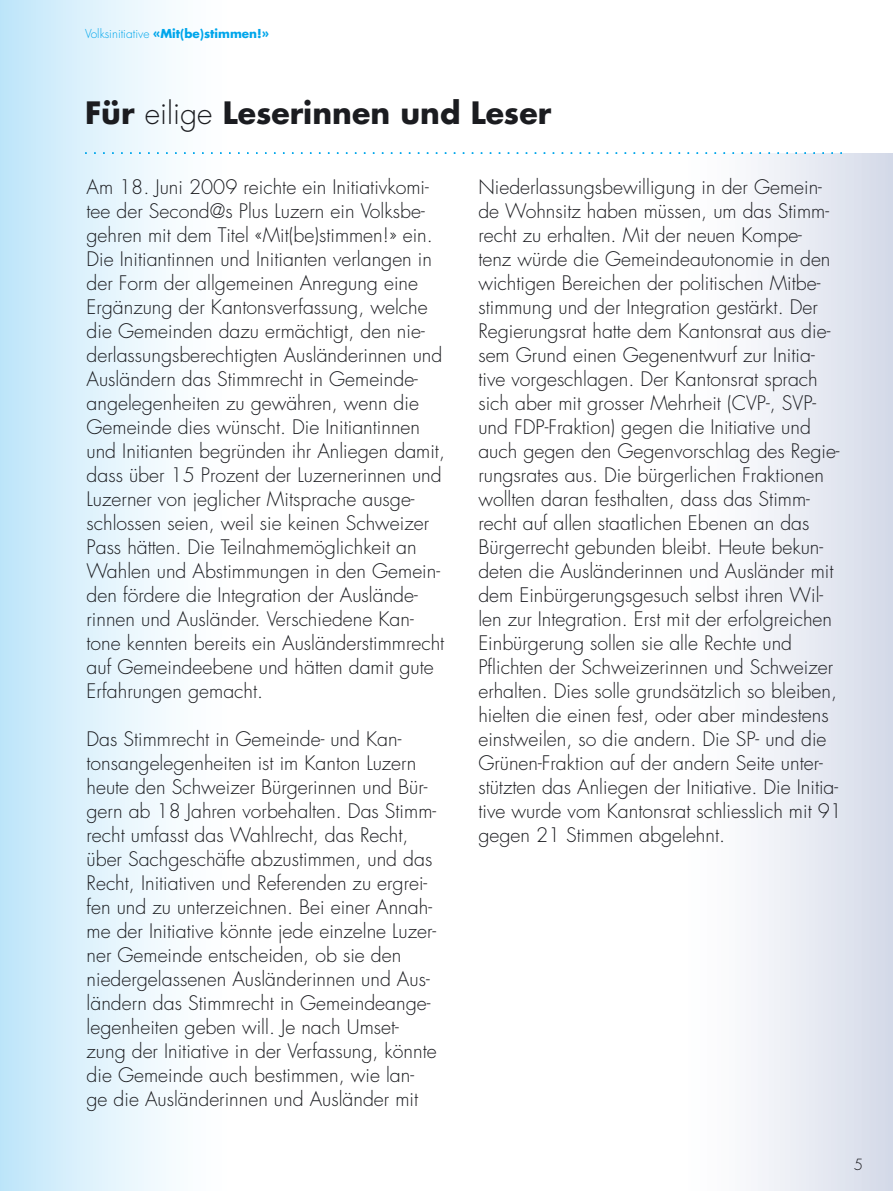
<style>
.page{position:relative;width:893px;height:1191px;background:#fff}
.page>*{position:absolute;margin:0;border:0;box-sizing:border-box;transform-origin:0 0}
.t1{font:700 30px "Futura";color:#1b1c20}
.t2{font:300 19.5px/24px "Futura";color:#1b1c20}
.t3{font:300 15px "Futura";color:#1b1c20}
.t4{font:700 12px "Futura";color:#00a6eb}
.s1{font-weight:300}
</style>
<div class="page">
<div style="left:0;top:0;width:246px;height:1191px;background:linear-gradient(to right,#c3e7fa,#fff)"></div>
<div style="left:665px;top:153px;width:228px;height:1038px;background:linear-gradient(to right,#fff,#d6dce9)"></div>
<svg style="left:85px;top:152px;width:757px;height:2px"></svg>
<p class="t4" style="left:85px;top:25px;width:186px"><span class="s1">Volksinitiative</span> «Mit(be)stimmen!»</p>
<h1 class="t1" style="left:85px;top:92px;width:468px">Für <span class="s1">eilige</span> Leserinnen und Leser</h1>
<p class="t2" style="left:87px;top:175px;width:360px">Am 18. Juni 2009 reichte ein Initiativkomi&shy;tee der Second@s Plus Luzern ein Volksbe&shy;gehren mit dem Titel «Mit(be)stimmen!» ein.<br>Die Initiantinnen und Initianten verlangen in der Form der allgemeinen Anregung eine Ergänzung der Kantonsverfassung, welche die Gemeinden dazu ermächtigt, den nie&shy;derlassungsberechtigten Ausländerinnen und Ausländern das Stimmrecht in Gemeinde&shy;angelegenheiten zu gewähren, wenn die Gemeinde dies wünscht. Die Initiantinnen und Initianten begründen ihr Anliegen damit, dass über 15 Prozent der Luzernerinnen und Luzerner von jeglicher Mitsprache ausge&shy;schlossen seien, weil sie keinen Schweizer Pass hätten. Die Teilnahmemöglichkeit an Wahlen und Abstimmungen in den Gemein&shy;den fördere die Integration der Auslände&shy;rinnen und Ausländer. Verschiedene Kan&shy;tone kennten bereits ein Ausländerstimmrecht auf Gemeindeebene und hätten damit gute Erfahrungen gemacht.</p>
<p class="t2" style="left:87px;top:727px;width:352px">Das Stimmrecht in Gemeinde- und Kan&shy;tonsangelegenheiten ist im Kanton Luzern heute den Schweizer Bürgerinnen und Bür&shy;gern ab 18 Jahren vorbehalten. Das Stimm&shy;recht umfasst das Wahlrecht, das Recht, über Sachgeschäfte abzustimmen, und das Recht, Initiativen und Referenden zu ergrei&shy;fen und zu unterzeichnen. Bei einer Annah&shy;me der Initiative könnte jede einzelne Luzer&shy;ner Gemeinde entscheiden, ob sie den niedergelassenen Ausländerinnen und Aus&shy;ländern das Stimmrecht in Gemeindeange&shy;legenheiten geben will. Je nach Umset&shy;zung der Initiative in der Verfassung, könnte die Gemeinde auch bestimmen, wie lan&shy;ge die Ausländerinnen und Ausländer mit</p>
<p class="t2" style="left:478px;top:175px;width:365px">Niederlassungsbewilligung in der Gemein&shy;de Wohnsitz haben müssen, um das Stimm&shy;recht zu erhalten. Mit der neuen Kompe-<br>tenz würde die Gemeindeautonomie in den wichtigen Bereichen der politischen Mitbe&shy;stimmung und der Integration gestärkt. Der Regierungsrat hatte dem Kantonsrat aus die&shy;sem Grund einen Gegenentwurf zur Initia&shy;tive vorgeschlagen. Der Kantonsrat sprach sich aber mit grosser Mehrheit (CVP-, SVP&shy;und FDP-Fraktion) gegen die Initiative und auch gegen den Gegenvorschlag des Regie&shy;rungsrates aus. Die bürgerlichen Fraktionen wollten daran festhalten, dass das Stimm&shy;recht auf allen staatlichen Ebenen an das Bürgerrecht gebunden bleibt. Heute bekun&shy;deten die Ausländerinnen und Ausländer mit dem Einbürgerungsgesuch selbst ihren Wil&shy;len zur Integration. Erst mit der erfolgreichen Einbürgerung sollen sie alle Rechte und Pflichten der Schweizerinnen und Schweizer erhalten. Dies solle grundsätzlich so bleiben, hielten die einen fest, oder aber mindestens einstweilen, so die andern. Die SP- und die Grünen-Fraktion auf der andern Seite unter&shy;stützten das Anliegen der Initiative. Die Initia&shy;tive wurde vom Kantonsrat schliesslich mit 91 gegen 21 Stimmen abgelehnt.</p>
<p class="t3" style="left:854px;top:1154px;width:11px">5</p>
</div>
